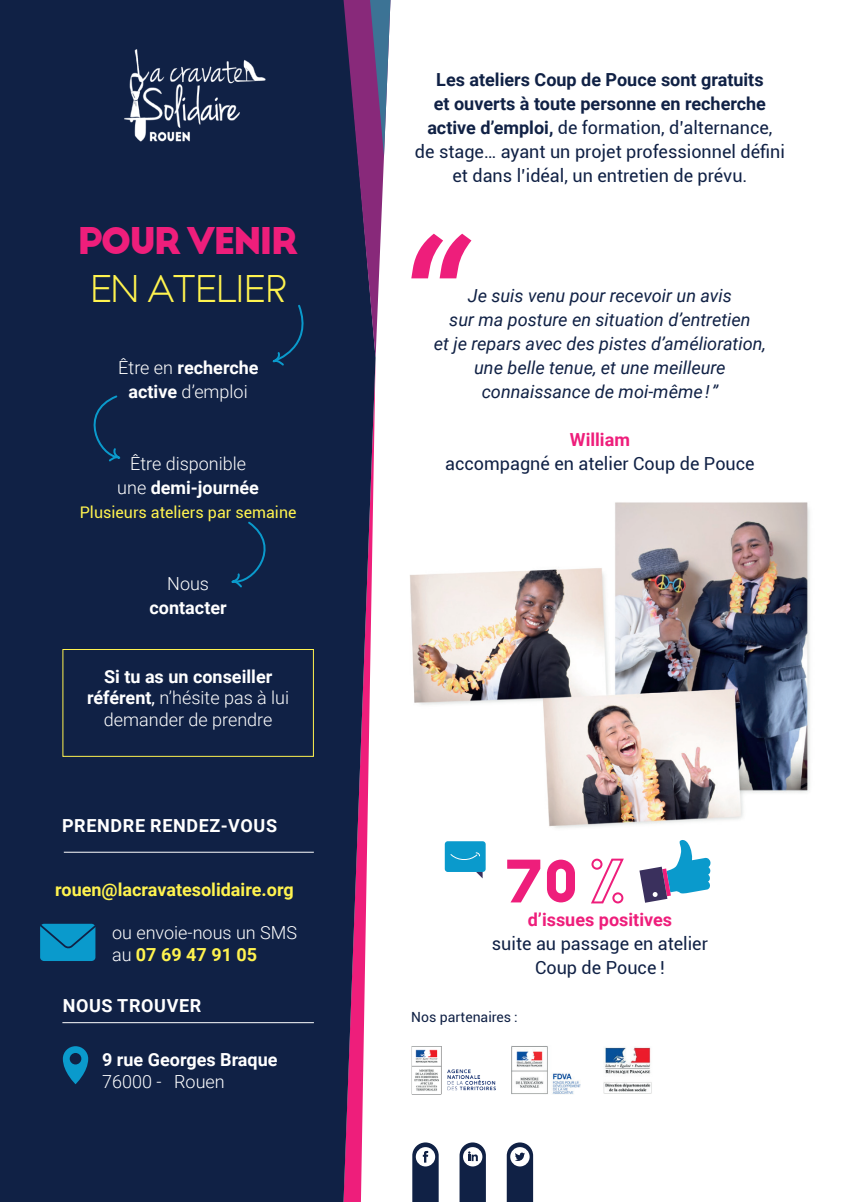
<style>
.page{position:relative;width:851px;height:1202px;background:#fff}
.page>*{position:absolute;margin:0;border:0;box-sizing:border-box;transform-origin:0 0}
.t1{font:700 57px "Big John PRO";color:#ee1e7b}
.t2{font:700 36px "Big John PRO";letter-spacing:-.06em;color:#ee1e7b}
.t3{font:36px "Big John PRO";letter-spacing:-.06em;color:#fff34f}
.t4{font:18px/24px "Roboto";color:#102145;text-align:center}
.t5{font:italic 18px/24px "Roboto";color:#102145;text-align:center}
.t6{font:300 18px/21.6px "Roboto";color:#fff;text-align:center}
.t7{font:700 18px/24px "Roboto";color:#fff;text-align:center}
.t8{font:700 18px "Roboto";letter-spacing:.035em;color:#fff}
.t9{font:700 18px "Roboto";color:#fff34f}
.t10{font:700 18px "Roboto";color:#ee1e7b}
.t11{font:16px "Roboto";color:#fff34f}
.t12{font:14px "Roboto";color:#102145}
.s1{font-weight:300}
.s2{font-weight:700}
.s3{font-weight:400}
.s4{font-weight:700;color:#fff34f}
</style>
<div class="page">
<img style="left:410px;top:502px;width:400px;height:326px">
<div style="left:0;top:0;width:343px;height:1202px;background:#102145"></div>
<svg style="left:343px;top:0;width:47px;height:1202px"></svg>
<svg style="left:268px;top:303px;width:46px;height:64px;background:#0f274c"></svg>
<svg style="left:77px;top:394px;width:48px;height:68px;background:#0f284d"></svg>
<svg style="left:227px;top:520px;width:56px;height:68px;background:#0f274c"></svg>
<svg style="left:411px;top:234px;width:60px;height:44px"></svg>
<div style="left:62px;top:649px;width:252px;height:108px;border:1px solid #fff34f"></div>
<svg style="left:63px;top:1046px;width:25px;height:38px"></svg>
<hr style="left:62px;top:1022px;width:252px;height:1px;background:#fff">
<hr style="left:64px;top:852px;width:250px;height:1px;background:#fff">
<div style="left:40px;top:924px;width:55px;height:37px;background:#0a9acc;border-radius:4px"></div>
<svg style="left:38px;top:922px;width:60px;height:28px"></svg>
<div style="left:444px;top:841px;width:41px;height:31px;background:#0a9acc;border-radius:3px"></div>
<svg style="left:476px;top:872px;width:6px;height:6px"></svg>
<svg style="left:450px;top:852px;width:30px;height:8px"></svg>
<svg style="left:639px;top:840px;width:71px;height:63px"></svg>
<svg style="left:506px;top:1142px;width:27px;height:60px"></svg>
<svg style="left:459px;top:1142px;width:27px;height:60px"></svg>
<svg style="left:412px;top:1142px;width:26px;height:60px"></svg>
<img style="left:603px;top:1047px;width:49px;height:47px">
<img style="left:411px;top:1046px;width:85px;height:48px">
<img style="left:511px;top:1046px;width:69px;height:48px">
<img style="left:94px;top:37px;width:194px;height:121px">
<h2 class="t2" style="left:78px;top:219px;width:222px">POUR VENIR</h2>
<h2 class="t3" style="left:89px;top:266px;width:200px">EN ATELIER</h2>
<p class="t7" style="left:118px;top:355px;width:142px"><span class="s1">Être en</span> recherche active <span class="s1">d’emploi</span></p>
<p class="t6" style="left:117px;top:451px;width:143px;line-height:24px">Être disponible une <span class="s2">demi-journée</span></p>
<p class="t11" style="left:80px;top:501px;width:218px">Plusieurs ateliers par semaine</p>
<p class="t6" style="left:167px;top:572px;width:43px">Nous</p>
<p class="t7" style="left:149px;top:595px;width:79px">contacter</p>
<p class="t6" style="left:87px;top:665px;width:203px"><span class="s2">Si tu as un conseiller référent</span><span class="s3">,</span> n’hésite pas à lui demander de prendre</p>
<p class="t8" style="left:62px;top:813px;width:216px">PRENDRE RENDEZ-VOUS</p>
<p class="t9" style="left:55px;top:877px;width:240px">rouen@lacravatesolidaire.org</p>
<p class="t6" style="left:112px;top:921px;width:186px;text-align:left">ou envoie-nous un SMS au <span class="s4">07 69 47 91 05</span></p>
<p class="t8" style="left:63px;top:993px;width:140px">NOUS TROUVER</p>
<p class="t7" style="left:102px;top:1047px;width:177px">9 rue Georges Braque</p>
<p class="t6" style="left:102px;top:1070px;width:124px">76000 - Rouen</p>
<p class="t4" style="left:415px;top:67px;width:371px"><span class="s2">Les ateliers Coup de Pouce sont gratuits<br>et ouverts à toute personne en recherche active d’emploi,</span> de formation, d’alternance,<br>de stage… ayant un projet professionnel défini et dans l’idéal, un entretien de prévu.</p>
<p class="t5" style="left:434px;top:283px;width:333px">Je suis venu pour recevoir un avis<br>sur ma posture en situation d’entretien<br>et je repars avec des pistes d’amélioration, une belle tenue, et une meilleure connaissance de moi-même ! ”</p>
<p class="t10" style="left:570px;top:427px;width:62px">William</p>
<p class="t4" style="left:445px;top:451px;width:311px">accompagné en atelier Coup de Pouce</p>
<h1 class="t1" style="left:505px;top:847px;width:121px">70%</h1>
<p class="t10" style="left:527px;top:907px;width:146px">d’issues positives</p>
<p class="t4" style="left:492px;top:931px;width:217px">suite au passage en atelier<br>Coup de Pouce !</p>
<p class="t12" style="left:411px;top:1008px;width:108px">Nos partenaires :</p>
</div>
